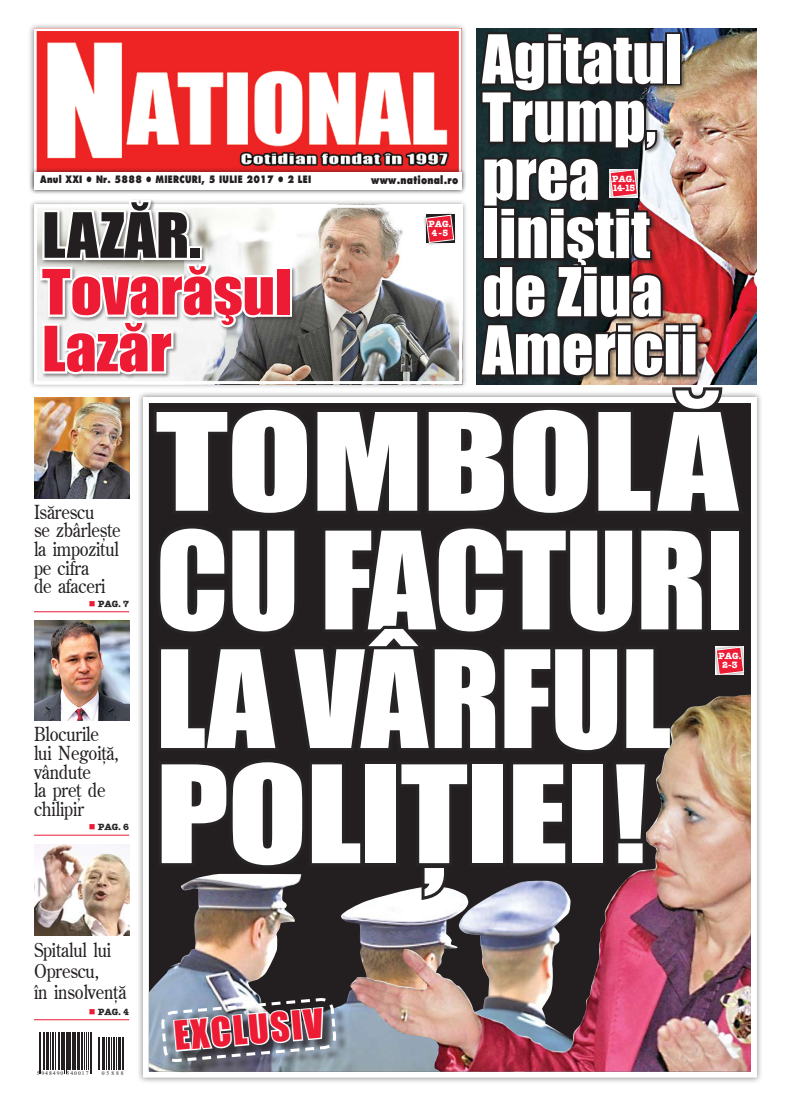
<style>
.page{position:relative;width:791px;height:1106px;background:#fff}
.page>*{position:absolute;margin:0;border:0;box-sizing:border-box;transform-origin:0 0}
.t1{font:124.9px/117.4px "Impact";letter-spacing:-.01em;color:#fff;scale:1.26 1}
.t2{font:62.2px/58.2px "Impact";color:#fff}
.t3{font:57.6px/56.8px "Impact";color:#ed1b34;scale:1.07 1}
.t4{font:57.6px "Impact";letter-spacing:.01em;color:#231f20;scale:1.07 1}
.t5{font:36.8px "Impact";color:#ed1b34}
.t6{font:300 19.3px/18.6px "R Century";letter-spacing:-.01em;color:#231f20}
.t7{font:10.8px "Futura Extra Bold Rom";letter-spacing:.03em;color:#231f20;scale:.8 1}
.t8{font:10px "Futura Extra Bold Rom";letter-spacing:.03em;color:#231f20;scale:.8 1}
.t9{font:9px/9px "American Type Writer Bold Rom";color:#fff;text-align:center}
.t10{font:9px "American Type Writer Bold Rom";color:#272425}
.t11{font:5.7px "Times New Roman";letter-spacing:.175em;color:#231f20}
.s1{color:#ed1b34}
</style>
<div class="page">
<div style="left:137px;top:390px;width:630px;height:697px;background:#231f20;opacity:.5"></div>
<hr style="left:34px;top:611px;width:95px;height:1px;background:#ed1b34">
<hr style="left:34px;top:834px;width:95px;height:1px;background:#ed1b34">
<hr style="left:34px;top:1019px;width:95px;height:1px;background:#ed1b34">
<div style="left:478px;top:31px;width:313px;height:409px;background:#231f20;opacity:.5"></div>
<img style="left:34px;top:398px;width:4px;height:100px">
<img style="left:34px;top:620px;width:4px;height:100px">
<img style="left:34px;top:844px;width:95px;height:91px">
<svg style="left:39px;top:1032px;width:82px;height:42px"></svg>
<hr style="left:40px;top:1032px;width:1px;height:41px;background:#231f20">
<hr style="left:41px;top:1032px;width:1px;height:41px;background:#231f20">
<hr style="left:43px;top:1032px;width:1px;height:38px;background:#231f20">
<hr style="left:44px;top:1032px;width:1px;height:38px;background:#231f20">
<hr style="left:46px;top:1032px;width:2px;height:38px;background:#231f20">
<hr style="left:48px;top:1032px;width:1px;height:38px;background:#231f20">
<hr style="left:50px;top:1032px;width:1px;height:38px;background:#231f20">
<hr style="left:52px;top:1032px;width:1px;height:38px;background:#231f20">
<hr style="left:53px;top:1032px;width:1px;height:38px;background:#231f20">
<hr style="left:55px;top:1032px;width:1px;height:38px;background:#231f20">
<hr style="left:58px;top:1032px;width:1px;height:38px;background:#231f20">
<hr style="left:59px;top:1032px;width:1px;height:38px;background:#231f20">
<hr style="left:61px;top:1032px;width:1px;height:38px;background:#231f20">
<hr style="left:63px;top:1032px;width:1px;height:38px;background:#231f20">
<hr style="left:65px;top:1032px;width:1px;height:41px;background:#231f20">
<hr style="left:66px;top:1032px;width:1px;height:41px;background:#231f20">
<hr style="left:67px;top:1032px;width:1px;height:38px;background:#231f20">
<hr style="left:69px;top:1032px;width:1px;height:38px;background:#231f20">
<hr style="left:71px;top:1032px;width:1px;height:38px;background:#231f20">
<hr style="left:72px;top:1032px;width:1px;height:38px;background:#231f20">
<hr style="left:75px;top:1032px;width:1px;height:38px;background:#231f20">
<hr style="left:77px;top:1032px;width:1px;height:38px;background:#231f20">
<hr style="left:78px;top:1032px;width:2px;height:38px;background:#231f20">
<hr style="left:81px;top:1032px;width:1px;height:38px;background:#231f20">
<hr style="left:82px;top:1032px;width:1px;height:38px;background:#231f20">
<hr style="left:84px;top:1032px;width:1px;height:38px;background:#231f20">
<hr style="left:86px;top:1032px;width:1px;height:38px;background:#231f20">
<hr style="left:88px;top:1032px;width:1px;height:38px;background:#231f20">
<hr style="left:90px;top:1032px;width:1px;height:41px;background:#231f20">
<hr style="left:91px;top:1032px;width:1px;height:41px;background:#231f20">
<hr style="left:98px;top:1037px;width:1px;height:33px;background:#231f20">
<hr style="left:99px;top:1037px;width:1px;height:33px;background:#231f20">
<hr style="left:102px;top:1037px;width:1px;height:33px;background:#231f20">
<hr style="left:104px;top:1037px;width:1px;height:33px;background:#231f20">
<hr style="left:105px;top:1037px;width:1px;height:33px;background:#231f20">
<hr style="left:106px;top:1037px;width:1px;height:33px;background:#231f20">
<hr style="left:108px;top:1037px;width:1px;height:33px;background:#231f20">
<hr style="left:110px;top:1037px;width:1px;height:33px;background:#231f20">
<hr style="left:112px;top:1037px;width:1px;height:33px;background:#231f20">
<hr style="left:113px;top:1037px;width:1px;height:33px;background:#231f20">
<hr style="left:114px;top:1037px;width:1px;height:33px;background:#231f20">
<hr style="left:117px;top:1037px;width:1px;height:33px;background:#231f20">
<hr style="left:118px;top:1037px;width:1px;height:33px;background:#231f20">
<hr style="left:119px;top:1037px;width:1px;height:33px;background:#231f20">
<hr style="left:121px;top:1037px;width:1px;height:33px;background:#231f20">
<hr style="left:122px;top:1037px;width:2px;height:33px;background:#231f20">
<img style="left:149px;top:903px;width:201px;height:168px">
<img style="left:350px;top:695px;width:401px;height:376px">
<div style="left:712px;top:643px;width:39px;height:39px;background:#231f20"></div>
<img style="left:38px;top:24px;width:709px;height:879px">
<div style="left:163px;top:999px;width:232px;height:100px;background:#231f20;opacity:.75"></div>
<svg style="left:160px;top:940px;width:177px;height:159px"></svg>
<p class="t8" style="left:40px;top:173px;width:340px">Anul XXI ● Nr. 5888 ● miercuri, 5 iulie 2017 ● 2 LEI</p>
<p class="t7" style="left:371px;top:173px;width:110px">www.national.ro</p>
<h3 class="t4" style="left:42px;top:190px;width:150px">Lazăr.</h3>
<h3 class="t3" style="left:42px;top:262px;width:235px">Tovarăşul<br>Lazăr</h3>
<p class="t9" style="left:429px;top:219px;width:24px">PAG.<br>4-5</p>
<h2 class="t2" style="left:482px;top:28px;width:217px">Agitatul<br>Trump, prea liniştit de Ziua<br>Americii</h2>
<p class="t9" style="left:612px;top:174px;width:25px;text-align:left">PAG.<br>14-15</p>
<p class="t6" style="left:34px;top:502px;width:88px">Isărescu<br>se zbârlește la impozitul pe cifra<br>de afaceri</p>
<p class="t10" style="left:89px;top:598px;width:42px"><span class="s1">■</span> PAG. 7</p>
<p class="t6" style="left:34px;top:724px;width:86px">Blocurile lui Negoiță, vândute<br>la preţ de chilipir</p>
<p class="t10" style="left:89px;top:821px;width:42px"><span class="s1">■</span> PAG. 6</p>
<p class="t6" style="left:34px;top:939px;width:94px;line-height:20.6px">Spitalul lui<br>Oprescu,<br>în insolvenţă</p>
<p class="t10" style="left:89px;top:1006px;width:42px"><span class="s1">■</span> PAG. 4</p>
<p class="t11" style="left:37px;top:1068px;width:53px">5 948490 540017</p>
<p class="t11" style="left:102px;top:1068px;width:23px">05888</p>
<h1 class="t1" style="left:156px;top:400px;width:468px">Tombolă cu facturi la vârful<br>PoliŢiei!</h1>
<p class="t9" style="left:718px;top:651px;width:24px">PAG.<br>2-3</p>
<h3 class="t5" style="left:172px;top:1007px;width:151px;rotate:-5deg">exclusiv</h3>
</div>
